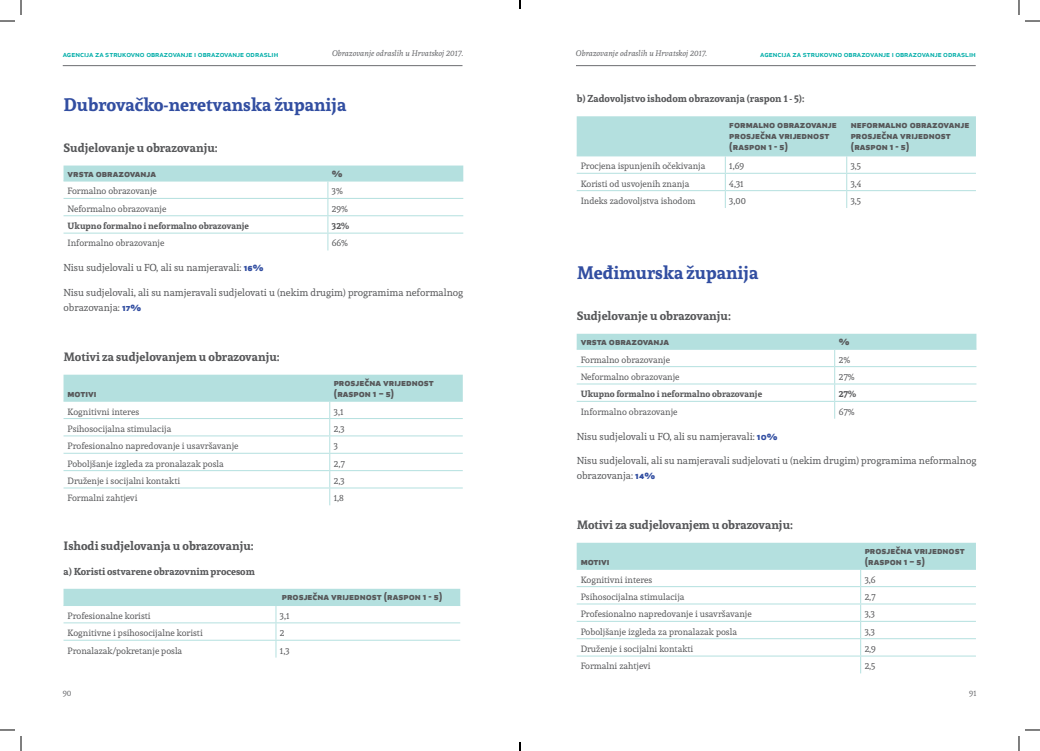
<style>
.page{position:relative;width:1040px;height:751px;background:#fff}
.page>*{position:absolute;margin:0;border:0;box-sizing:border-box;transform-origin:0 0}
.t1{font:700 18px "Andada";color:#324ea1}
.t2{font:700 12px "Andada";color:#57585a}
.t3{font:10px/14.8px "Andada";color:#57585a}
.t4{font:700 10px/11px "Apex New";color:#57585a}
.t5{font:700 10px "Andada";color:#57585a}
.t6{font:9px "Andada";color:#57585a}
.t7{font:700 9px "Andada";color:#57585a}
.t8{font:500 8px "Apex New";color:#00ada8}
.t9{font:italic 8px "Andada";color:#6c6d70}
.t10{font:8px "Andada";color:#6c6d70}
.s1{font-family:"Apex New";font-weight:700;color:#324ea1}
</style>
<div class="page">
<hr style="left:63px;top:65px;width:399px;height:1px;background:#6c6d70">
<hr style="left:576px;top:65px;width:400px;height:1px;background:#6c6d70">
<svg style="left:64px;top:165px;width:399px;height:85px"></svg>
<hr style="left:64px;top:198px;width:264px;height:1px;background:#b4e0df">
<hr style="left:328px;top:198px;width:135px;height:1px;background:#b4e0df">
<hr style="left:64px;top:215px;width:264px;height:1px;background:#b4e0df">
<hr style="left:328px;top:215px;width:135px;height:1px;background:#b4e0df">
<hr style="left:64px;top:233px;width:264px;height:1px;background:#b4e0df">
<hr style="left:328px;top:233px;width:135px;height:1px;background:#b4e0df">
<svg style="left:64px;top:375px;width:399px;height:130px"></svg>
<hr style="left:64px;top:418px;width:266px;height:1px;background:#b4e0df">
<hr style="left:330px;top:418px;width:133px;height:1px;background:#b4e0df">
<hr style="left:64px;top:435px;width:266px;height:1px;background:#b4e0df">
<hr style="left:330px;top:435px;width:133px;height:1px;background:#b4e0df">
<hr style="left:64px;top:453px;width:266px;height:1px;background:#b4e0df">
<hr style="left:330px;top:453px;width:133px;height:1px;background:#b4e0df">
<hr style="left:64px;top:470px;width:266px;height:1px;background:#b4e0df">
<hr style="left:330px;top:470px;width:133px;height:1px;background:#b4e0df">
<hr style="left:64px;top:487px;width:266px;height:1px;background:#b4e0df">
<hr style="left:330px;top:487px;width:133px;height:1px;background:#b4e0df">
<svg style="left:64px;top:589px;width:396px;height:68px"></svg>
<hr style="left:64px;top:622px;width:212px;height:1px;background:#b4e0df">
<hr style="left:276px;top:622px;width:184px;height:1px;background:#b4e0df">
<hr style="left:64px;top:639px;width:212px;height:1px;background:#b4e0df">
<hr style="left:276px;top:639px;width:184px;height:1px;background:#b4e0df">
<svg style="left:577px;top:116px;width:399px;height:92px"></svg>
<hr style="left:725px;top:190px;width:122px;height:1px;background:#b4e0df">
<svg style="left:577px;top:334px;width:399px;height:85px"></svg>
<hr style="left:577px;top:366px;width:258px;height:1px;background:#b4e0df">
<hr style="left:835px;top:366px;width:141px;height:1px;background:#b4e0df">
<hr style="left:577px;top:383px;width:258px;height:1px;background:#b4e0df">
<hr style="left:835px;top:383px;width:141px;height:1px;background:#b4e0df">
<hr style="left:577px;top:401px;width:258px;height:1px;background:#b4e0df">
<hr style="left:835px;top:401px;width:141px;height:1px;background:#b4e0df">
<svg style="left:577px;top:543px;width:399px;height:130px"></svg>
<hr style="left:577px;top:586px;width:284px;height:1px;background:#b4e0df">
<hr style="left:861px;top:586px;width:115px;height:1px;background:#b4e0df">
<hr style="left:577px;top:603px;width:284px;height:1px;background:#b4e0df">
<hr style="left:861px;top:603px;width:115px;height:1px;background:#b4e0df">
<hr style="left:577px;top:621px;width:284px;height:1px;background:#b4e0df">
<hr style="left:861px;top:621px;width:115px;height:1px;background:#b4e0df">
<hr style="left:577px;top:638px;width:284px;height:1px;background:#b4e0df">
<hr style="left:861px;top:638px;width:115px;height:1px;background:#b4e0df">
<hr style="left:577px;top:655px;width:284px;height:1px;background:#b4e0df">
<hr style="left:861px;top:655px;width:115px;height:1px;background:#b4e0df">
<svg style="left:0;top:729px;width:15px;height:1px"></svg>
<svg style="left:1025px;top:729px;width:15px;height:1px"></svg>
<svg style="left:0;top:0;width:22px;height:22px"></svg>
<svg style="left:20px;top:736px;width:2px;height:15px"></svg>
<svg style="left:1018px;top:0;width:22px;height:22px"></svg>
<svg style="left:1018px;top:736px;width:2px;height:15px"></svg>
<svg style="left:519px;top:0;width:2px;height:9px"></svg>
<svg style="left:519px;top:742px;width:2px;height:9px"></svg>
<p class="t8" style="left:63px;top:48px;width:217px">agencija za strukovno obrazovanje i obrazovanje odraslih</p>
<p class="t9" style="left:332px;top:48px;width:133px">Obrazovanje odraslih u Hrvatskoj 2017.</p>
<p class="t9" style="left:576px;top:48px;width:133px">Obrazovanje odraslih u Hrvatskoj 2017.</p>
<p class="t8" style="left:760px;top:48px;width:217px">agencija za strukovno obrazovanje i obrazovanje odraslih</p>
<h1 class="t1" style="left:64px;top:92px;width:284px">Dubrovačko-neretvanska županija</h1>
<h2 class="t2" style="left:64px;top:139px;width:156px">Sudjelovanje u obrazovanju:</h2>
<p class="t4" style="left:68px;top:167px;width:90px">vrsta obrazovanja</p>
<p class="t4" style="left:332px;top:167px;width:12px">%</p>
<p class="t6" style="left:68px;top:185px;width:91px">Formalno obrazovanje</p>
<p class="t6" style="left:332px;top:185px;width:13px">3%</p>
<p class="t6" style="left:68px;top:203px;width:100px">Neformalno obrazovanje</p>
<p class="t6" style="left:332px;top:203px;width:18px">29%</p>
<p class="t7" style="left:68px;top:220px;width:183px">Ukupno formalno i neformalno obrazovanje</p>
<p class="t7" style="left:332px;top:220px;width:19px">32%</p>
<p class="t6" style="left:68px;top:237px;width:98px">Informalno obrazovanje</p>
<p class="t6" style="left:332px;top:237px;width:18px">66%</p>
<p class="t3" style="left:64px;top:260px;width:202px">Nisu sudjelovali u FO, ali su namjeravali: <span class="s1">16%</span></p>
<p class="t3" style="left:64px;top:285px;width:401px">Nisu sudjelovali, ali su namjeravali sudjelovati u (nekim drugim) programima neformalnog obrazovanja: <span class="s1">17%</span></p>
<h2 class="t2" style="left:64px;top:348px;width:218px">Motivi za sudjelovanjem u obrazovanju:</h2>
<p class="t4" style="left:68px;top:387px;width:30px">motivi</p>
<p class="t4" style="left:334px;top:376px;width:101px">prosječna vrijednost (raspon 1 – 5)</p>
<p class="t6" style="left:68px;top:405px;width:73px">Kognitivni interes</p>
<p class="t6" style="left:334px;top:405px;width:11px">3,1</p>
<p class="t6" style="left:68px;top:423px;width:105px">Psihosocijalna stimulacija</p>
<p class="t6" style="left:334px;top:423px;width:12px">2,3</p>
<p class="t6" style="left:68px;top:440px;width:172px">Profesionalno napredovanje i usavršavanje</p>
<p class="t6" style="left:334px;top:440px;width:6px">3</p>
<p class="t6" style="left:68px;top:457px;width:158px">Poboljšanje izgleda za pronalazak posla</p>
<p class="t6" style="left:334px;top:457px;width:13px">2,7</p>
<p class="t6" style="left:68px;top:475px;width:114px">Druženje i socijalni kontakti</p>
<p class="t6" style="left:334px;top:475px;width:12px">2,3</p>
<p class="t6" style="left:68px;top:492px;width:71px">Formalni zahtjevi</p>
<p class="t6" style="left:334px;top:492px;width:12px">1,8</p>
<h2 class="t2" style="left:64px;top:537px;width:192px">Ishodi sudjelovanja u obrazovanju:</h2>
<p class="t5" style="left:64px;top:564px;width:193px">a) Koristi ostvarene obrazovnim procesom</p>
<p class="t4" style="left:282px;top:590px;width:162px">prosječna vrijednost (raspon 1 - 5)</p>
<p class="t6" style="left:68px;top:610px;width:85px">Profesionalne koristi</p>
<p class="t6" style="left:280px;top:610px;width:11px">3,1</p>
<p class="t6" style="left:68px;top:627px;width:137px">Kognitivne i psihosocijalne koristi</p>
<p class="t6" style="left:280px;top:627px;width:6px">2</p>
<p class="t6" style="left:68px;top:644px;width:116px">Pronalazak/pokretanje posla</p>
<p class="t6" style="left:280px;top:644px;width:11px">1,3</p>
<p class="t5" style="left:577px;top:92px;width:229px">b) Zadovoljstvo ishodom obrazovanja (raspon 1 - 5):</p>
<p class="t4" style="left:729px;top:118px;width:109px">formalno obrazovanje prosječna vrijednost (raspon 1 - 5)</p>
<p class="t4" style="left:851px;top:118px;width:120px">neformalno obrazovanje prosječna vrijednost (raspon 1 - 5)</p>
<p class="t6" style="left:581px;top:160px;width:126px">Procjena ispunjenih očekivanja</p>
<p class="t6" style="left:729px;top:160px;width:16px">1,69</p>
<p class="t6" style="left:851px;top:160px;width:12px">3,5</p>
<p class="t6" style="left:581px;top:178px;width:110px">Koristi od usvojenih znanja</p>
<p class="t6" style="left:729px;top:178px;width:16px">4,31</p>
<p class="t6" style="left:851px;top:178px;width:12px">3,4</p>
<p class="t6" style="left:581px;top:195px;width:116px">Indeks zadovoljstva ishodom</p>
<p class="t6" style="left:729px;top:195px;width:18px">3,00</p>
<p class="t6" style="left:851px;top:195px;width:12px">3,5</p>
<h1 class="t1" style="left:577px;top:260px;width:183px">Međimurska županija</h1>
<h2 class="t2" style="left:577px;top:307px;width:156px">Sudjelovanje u obrazovanju:</h2>
<p class="t4" style="left:581px;top:336px;width:90px">vrsta obrazovanja</p>
<p class="t4" style="left:839px;top:336px;width:12px">%</p>
<p class="t6" style="left:581px;top:353px;width:91px">Formalno obrazovanje</p>
<p class="t6" style="left:839px;top:353px;width:13px">2%</p>
<p class="t6" style="left:581px;top:371px;width:100px">Neformalno obrazovanje</p>
<p class="t6" style="left:839px;top:371px;width:18px">27%</p>
<p class="t7" style="left:581px;top:388px;width:183px">Ukupno formalno i neformalno obrazovanje</p>
<p class="t7" style="left:839px;top:388px;width:19px">27%</p>
<p class="t6" style="left:581px;top:406px;width:98px">Informalno obrazovanje</p>
<p class="t6" style="left:839px;top:406px;width:18px">67%</p>
<p class="t3" style="left:577px;top:428px;width:202px">Nisu sudjelovali u FO, ali su namjeravali: <span class="s1">10%</span></p>
<p class="t3" style="left:577px;top:453px;width:401px">Nisu sudjelovali, ali su namjeravali sudjelovati u (nekim drugim) programima neformalnog obrazovanja: <span class="s1">14%</span></p>
<h2 class="t2" style="left:577px;top:516px;width:218px">Motivi za sudjelovanjem u obrazovanju:</h2>
<p class="t4" style="left:581px;top:555px;width:30px">motivi</p>
<p class="t4" style="left:865px;top:544px;width:101px">prosječna vrijednost (raspon 1 – 5)</p>
<p class="t6" style="left:581px;top:573px;width:73px">Kognitivni interes</p>
<p class="t6" style="left:865px;top:573px;width:12px">3,6</p>
<p class="t6" style="left:581px;top:591px;width:105px">Psihosocijalna stimulacija</p>
<p class="t6" style="left:865px;top:591px;width:13px">2,7</p>
<p class="t6" style="left:581px;top:608px;width:172px">Profesionalno napredovanje i usavršavanje</p>
<p class="t6" style="left:865px;top:608px;width:12px">3,3</p>
<p class="t6" style="left:581px;top:625px;width:158px">Poboljšanje izgleda za pronalazak posla</p>
<p class="t6" style="left:865px;top:625px;width:12px">3,3</p>
<p class="t6" style="left:581px;top:643px;width:114px">Druženje i socijalni kontakti</p>
<p class="t6" style="left:865px;top:643px;width:13px">2,9</p>
<p class="t6" style="left:581px;top:660px;width:71px">Formalni zahtjevi</p>
<p class="t6" style="left:865px;top:660px;width:12px">2,5</p>
<p class="t10" style="left:63px;top:687px;width:10px">90</p>
<p class="t10" style="left:969px;top:687px;width:9px">91</p>
</div>
